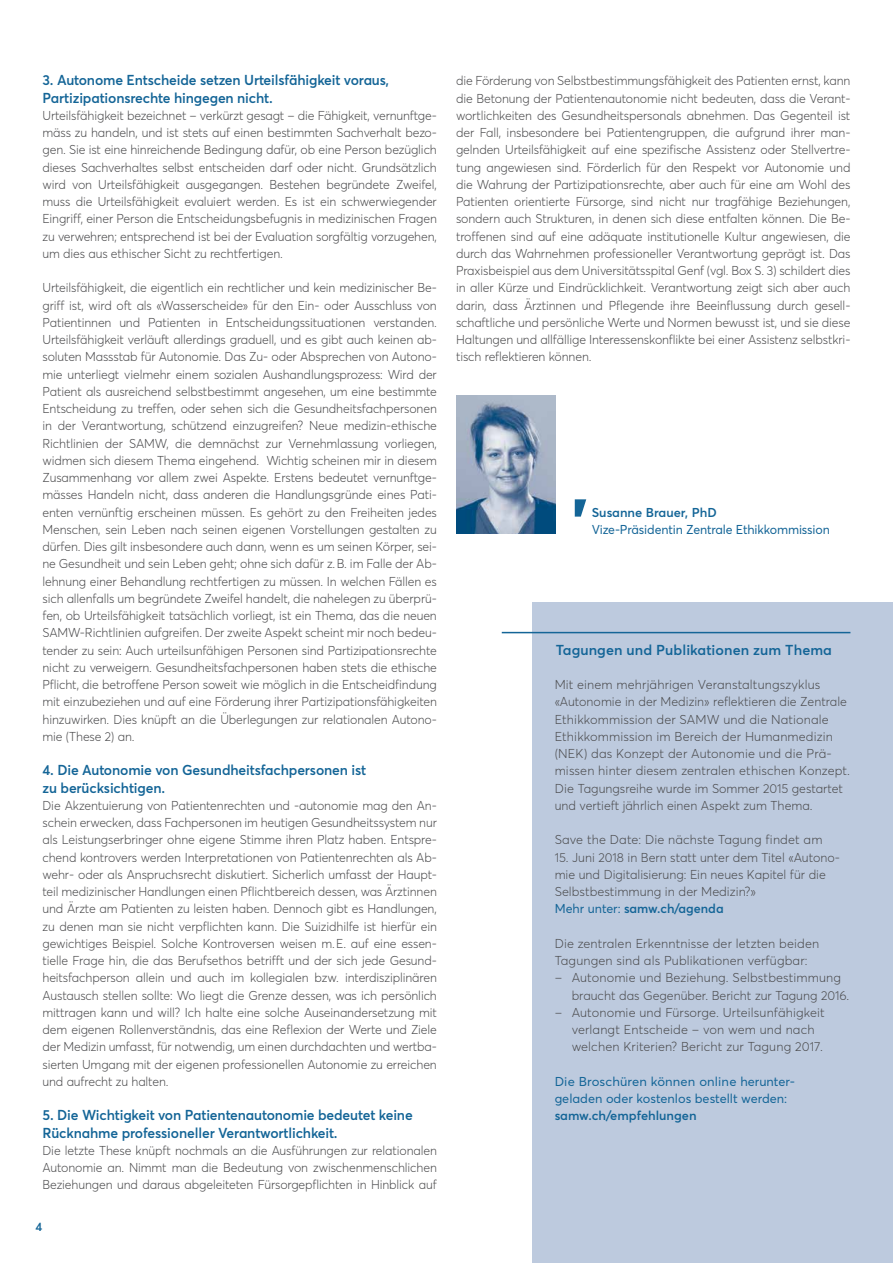
<style>
.page{position:relative;width:893px;height:1263px;background:#fff}
.page>*{position:absolute;margin:0;border:0;box-sizing:border-box;transform-origin:0 0}
.t1{font:600 14.25px/17.2px "Averta Std";letter-spacing:-.01em;color:#146597}
.t2{font:300 12.75px/17.2px "Averta Std";color:#4b4b4d;text-align:justify}
.t3{font:12.75px/17.2px "Averta Std";color:#146597}
.t4{font:600 12.75px "Averta Std";color:#146597}
.t5{font:600 12px "Averta Std";color:#146597}
.s1{font-weight:400;color:#146597}
.s2{font-weight:600;color:#146597}
</style>
<div class="page">
<img style="left:456px;top:396px;width:100px;height:138px">
<svg style="left:575px;top:499px;width:11px;height:18px"></svg>
<div style="left:532px;top:603px;width:361px;height:660px;background:#bdcade"></div>
<hr style="left:502px;top:632px;width:348px;height:1px;background:#146597">
<p class="t1" style="left:43px;top:71px;width:348px">3. Autonome Entscheide setzen Urteilsfähigkeit voraus,<br>Partizipationsrechte hingegen nicht.</p>
<p class="t2" style="left:43px;top:107px;width:396px">Urteilsfähigkeit bezeichnet – verkürzt gesagt – die Fähigkeit, vernunftge&shy;mäss zu handeln, und ist stets auf einen bestimmten Sachverhalt bezo&shy;gen. Sie ist eine hinreichende Bedingung dafür, ob eine Person bezüglich dieses Sachverhaltes selbst entscheiden darf oder nicht. Grundsätzlich wird von Urteilsfähigkeit ausgegangen. Bestehen begründete Zweifel, muss die Urteilsfähigkeit evaluiert werden. Es ist ein schwerwiegender Eingriff, einer Person die Entscheidungsbefugnis in medizinischen Fragen zu verwehren; entsprechend ist bei der Evaluation sorgfältig vorzugehen, um dies aus ethischer Sicht zu rechtfertigen.</p>
<p class="t2" style="left:43px;top:279px;width:396px">Urteilsfähigkeit, die eigentlich ein rechtlicher und kein medizinischer Be&shy;griff ist, wird oft als «Wasserscheide» für den Ein- oder Ausschluss von Patientinnen und Patienten in Entscheidungssituationen verstanden.<br>Urteilsfähigkeit verläuft allerdings graduell, und es gibt auch keinen ab&shy;soluten Massstab für Autonomie. Das Zu- oder Absprechen von Autono&shy;mie unterliegt vielmehr einem sozialen Aushandlungsprozess: Wird der Patient als ausreichend selbstbestimmt angesehen, um eine bestimmte Entscheidung zu treffen, oder sehen sich die Gesundheitsfachpersonen in der Verantwortung, schützend einzugreifen? Neue medizin-ethische Richtlinien der SAMW, die demnächst zur Vernehmlassung vorliegen, widmen sich diesem Thema eingehend. Wichtig scheinen mir in diesem Zusammenhang vor allem zwei Aspekte. Erstens bedeutet vernunftge&shy;mässes Handeln nicht, dass anderen die Handlungsgründe eines Pati&shy;enten vernünftig erscheinen müssen. Es gehört zu den Freiheiten jedes Menschen, sein Leben nach seinen eigenen Vorstellungen gestalten zu dürfen. Dies gilt insbesondere auch dann, wenn es um seinen Körper, sei&shy;ne Gesundheit und sein Leben geht; ohne sich dafür z.B. im Falle der Ab&shy;lehnung einer Behandlung rechtfertigen zu müssen. In welchen Fällen es sich allenfalls um begründete Zweifel handelt, die nahelegen zu überprü&shy;fen, ob Urteilsfähigkeit tatsächlich vorliegt, ist ein Thema, das die neuen SAMW-Richtlinien aufgreifen. Der zweite Aspekt scheint mir noch bedeu&shy;tender zu sein: Auch urteilsunfähigen Personen sind Partizipationsrechte nicht zu verweigern. Gesundheitsfachpersonen haben stets die ethische Pflicht, die betroffene Person soweit wie möglich in die Entscheidfindung mit einzubeziehen und auf eine Förderung ihrer Partizipationsfähigkeiten hinzuwirken. Dies knüpft an die Überlegungen zur relationalen Autono&shy;mie (These 2) an.</p>
<p class="t1" style="left:43px;top:761px;width:325px">4. Die Autonomie von Gesundheitsfachpersonen ist zu berücksichtigen.</p>
<p class="t2" style="left:43px;top:797px;width:396px">Die Akzentuierung von Patientenrechten und -autonomie mag den An&shy;schein erwecken, dass Fachpersonen im heutigen Gesundheitssystem nur als Leistungserbringer ohne eigene Stimme ihren Platz haben. Entspre&shy;chend kontrovers werden Interpretationen von Patientenrechten als Ab&shy;wehr- oder als Anspruchsrecht diskutiert. Sicherlich umfasst der Haupt&shy;teil medizinischer Handlungen einen Pflichtbereich dessen, was Ärztinnen und Ärzte am Patienten zu leisten haben. Dennoch gibt es Handlungen, zu denen man sie nicht verpflichten kann. Die Suizidhilfe ist hierfür ein gewichtiges Beispiel. Solche Kontroversen weisen m.E. auf eine essen&shy;tielle Frage hin, die das Berufsethos betrifft und der sich jede Gesund&shy;heitsfachperson allein und auch im kollegialen bzw. interdisziplinären Austausch stellen sollte: Wo liegt die Grenze dessen, was ich persönlich mittragen kann und will? Ich halte eine solche Auseinandersetzung mit dem eigenen Rollenverständnis, das eine Reflexion der Werte und Ziele der Medizin umfasst, für notwendig, um einen durchdachten und wertba&shy;sierten Umgang mit der eigenen professionellen Autonomie zu erreichen und aufrecht zu halten.</p>
<p class="t1" style="left:43px;top:1106px;width:372px">5. Die Wichtigkeit von Patientenautonomie bedeutet keine<br>Rücknahme professioneller Verantwortlichkeit.</p>
<p class="t2" style="left:43px;top:1142px;width:396px">Die letzte These knüpft nochmals an die Ausführungen zur relationalen Autonomie an. Nimmt man die Bedeutung von zwischenmenschlichen Beziehungen und daraus abgeleiteten Fürsorgepflichten in Hinblick auf</p>
<p class="t5" style="left:36px;top:1219px;width:8px">4</p>
<p class="t2" style="left:456px;top:72px;width:396px">die Förderung von Selbstbestimmungsfähigkeit des Patienten ernst, kann die Betonung der Patientenautonomie nicht bedeuten, dass die Verant&shy;wortlichkeiten des Gesundheitspersonals abnehmen. Das Gegenteil ist der Fall, insbesondere bei Patientengruppen, die aufgrund ihrer man&shy;gelnden Urteilsfähigkeit auf eine spezifische Assistenz oder Stellvertre&shy;tung angewiesen sind. Förderlich für den Respekt vor Autonomie und die Wahrung der Partizipationsrechte, aber auch für eine am Wohl des Patienten orientierte Fürsorge, sind nicht nur tragfähige Beziehungen, sondern auch Strukturen, in denen sich diese entfalten können. Die Be&shy;troffenen sind auf eine adäquate institutionelle Kultur angewiesen, die durch das Wahrnehmen professioneller Verantwortung geprägt ist. Das Praxisbeispiel aus dem Universitätsspital Genf (vgl. Box S. 3) schildert dies in aller Kürze und Eindrücklichkeit. Verantwortung zeigt sich aber auch darin, dass Ärztinnen und Pflegende ihre Beeinflussung durch gesell&shy;schaftliche und persönliche Werte und Normen bewusst ist, und sie diese Haltungen und allfällige Interessenskonflikte bei einer Assistenz selbstkri&shy;tisch reflektieren können.</p>
<p class="t4" style="left:592px;top:504px;width:126px">Susanne Brauer, PhD</p>
<p class="t3" style="left:592px;top:521px;width:240px">Vize-Präsidentin Zentrale Ethikkommission</p>
<p class="t1" style="left:556px;top:641px;width:278px">Tagungen und Publikationen zum Thema</p>
<p class="t2" style="left:555px;top:676px;width:297px;text-align:left">Mit einem mehrjährigen Veranstaltungszyklus «Autonomie in der Medizin» reflektieren die Zentrale Ethikkommission der SAMW und die Nationale Ethikkommission im Bereich der Humanmedizin (NEK) das Konzept der Autonomie und die Prä&shy;missen hinter diesem zentralen ethischen Konzept.<br>Die Tagungsreihe wurde im Sommer 2015 gestartet und vertieft jährlich einen Aspekt zum Thema.</p>
<p class="t2" style="left:555px;top:831px;width:269px">Save the Date: Die nächste Tagung findet am</p>
<p class="t2" style="left:555px;top:848px;width:287px;text-align:left">15. Juni 2018 in Bern statt unter dem Titel «Autono&shy;mie und Digitalisierung: Ein neues Kapitel für die Selbstbestimmung in der Medizin?»<br><span class="s1">Mehr unter:</span> <span class="s2">samw.ch/agenda</span></p>
<p class="t2" style="left:555px;top:935px;width:266px">Die zentralen Erkenntnisse der letzten beiden<br>Tagungen sind als Publikationen verfügbar:</p>
<p class="t2" style="left:572px;top:969px;width:279px;text-indent:-17px">– Autonomie und Beziehung. Selbstbestimmung braucht das Gegenüber. Bericht zur Tagung 2016.</p>
<p class="t2" style="left:572px;top:1004px;width:255px;text-align:left;text-indent:-17px">– Autonomie und Fürsorge. Urteilsunfähigkeit verlangt Entscheide – von wem und nach welchen Kriterien? Bericht zur Tagung 2017.</p>
<p class="t3" style="left:555px;top:1073px;width:242px">Die Broschüren können online herunter&shy;geladen oder kostenlos bestellt werden:</p>
<p class="t4" style="left:555px;top:1108px;width:143px">samw.ch/empfehlungen</p>
</div>
